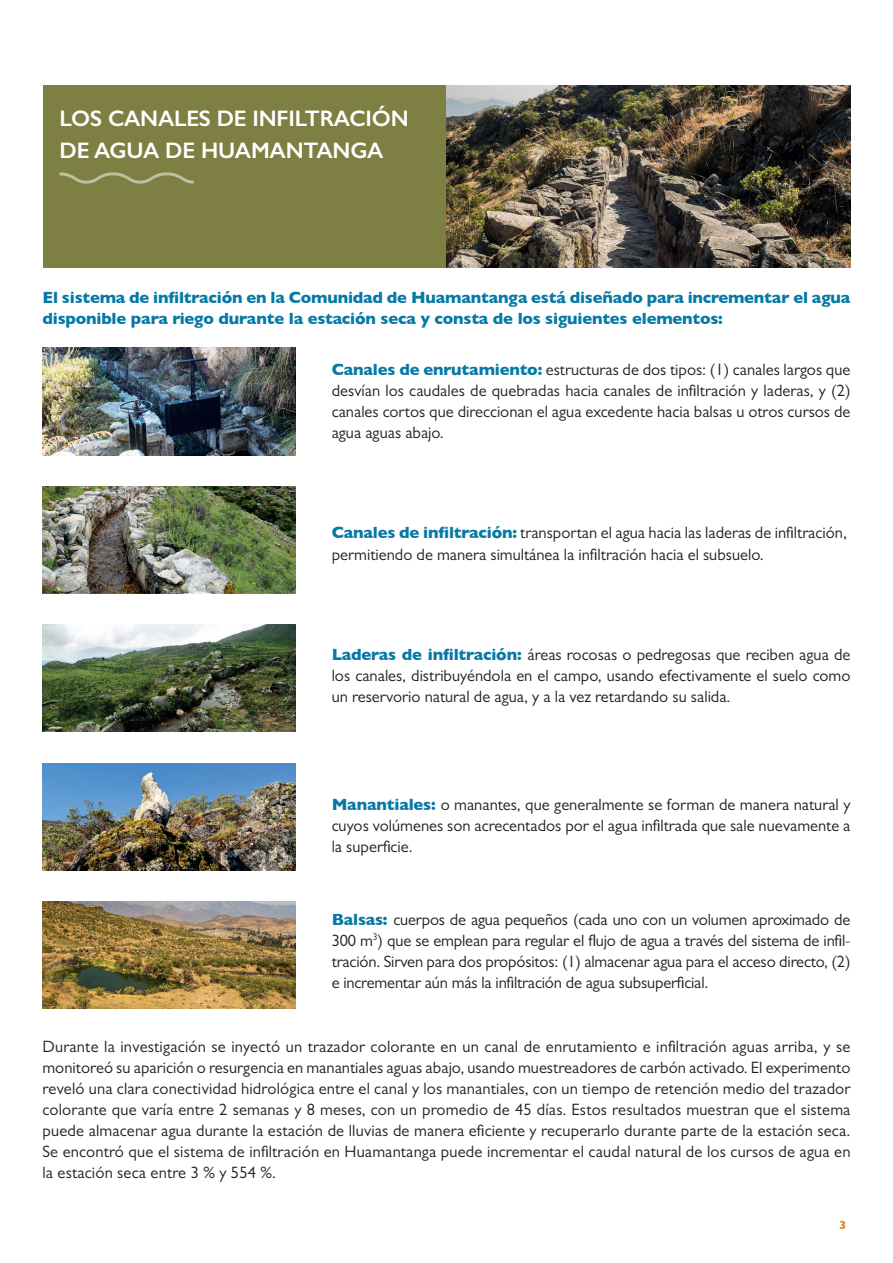
<style>
.page{position:relative;width:893px;height:1263px;background:#fff}
.page>*{position:absolute;margin:0;border:0;box-sizing:border-box;transform-origin:0 0}
.t1{font:600 22.5px/31.5px "Gill Sans";letter-spacing:-.01em;color:#fff}
.t2{font:16.5px/21px "Gill Sans MT Std";color:#231f20;text-align:justify}
.t3{font:700 16.5px/21px "Gill Sans";letter-spacing:-.01em;color:#0679a5}
.t4{font:700 12px "Gill Sans";color:#da8c26}
.s1{font-family:"Gill Sans";font-weight:700;color:#0679a5}
</style>
<div class="page">
<div style="left:43px;top:85px;width:420px;height:183px;background:#7e7f42"></div>
<svg style="left:59px;top:172px;width:135px;height:12px"></svg>
<img style="left:446px;top:85px;width:404px;height:183px">
<img style="left:43px;top:348px;width:253px;height:107px">
<img style="left:43px;top:486px;width:253px;height:107px">
<img style="left:43px;top:625px;width:253px;height:107px">
<img style="left:43px;top:763px;width:253px;height:107px">
<img style="left:43px;top:901px;width:253px;height:108px">
<h1 class="t1" style="left:60px;top:103px;width:351px">LOS CANALES DE INFILTRACIÓN<br>DE AGUA DE HUAMANTANGA</h1>
<p class="t3" style="left:43px;top:286px;width:809px">El sistema de infiltración en la Comunidad de Huamantanga está diseñado para incrementar el agua disponible para riego durante la estación seca y consta de los siguientes elementos:</p>
<p class="t2" style="left:332px;top:359px;width:520px"><span class="s1">Canales de enrutamiento:</span> estructuras de dos tipos: (1) canales largos que desvían los caudales de quebradas hacia canales de infiltración y laderas, y (2) canales cortos que direccionan el agua excedente hacia balsas u otros cursos de agua aguas abajo.</p>
<p class="t2" style="left:332px;top:522px;width:517px"><span class="s1">Canales de infiltración:</span> transportan el agua hacia las laderas de infiltración, permitiendo de manera simultánea la infiltración hacia el subsuelo.</p>
<p class="t2" style="left:332px;top:644px;width:520px"><span class="s1">Laderas de infiltración:</span> áreas rocosas o pedregosas que reciben agua de los canales, distribuyéndola en el campo, usando efectivamente el suelo como un reservorio natural de agua, y a la vez retardando su salida.</p>
<p class="t2" style="left:332px;top:794px;width:520px"><span class="s1">Manantiales:</span> o manantes, que generalmente se forman de manera natural y cuyos volúmenes son acrecentados por el agua infiltrada que sale nuevamente a la superficie.</p>
<p class="t2" style="left:332px;top:909px;width:520px"><span class="s1">Balsas:</span> cuerpos de agua pequeños (cada uno con un volumen aproximado de 300 m<sup>3</sup>) que se emplean para regular el flujo de agua a través del sistema de infil&shy;tración. Sirven para dos propósitos: (1) almacenar agua para el acceso directo, (2) e incrementar aún más la infiltración de agua subsuperficial.</p>
<p class="t2" style="left:43px;top:1036px;width:809px">Durante la investigación se inyectó un trazador colorante en un canal de enrutamiento e infiltración aguas arriba, y se monitoreó su aparición o resurgencia en manantiales aguas abajo, usando muestreadores de carbón activado. El experimento reveló una clara conectividad hidrológica entre el canal y los manantiales, con un tiempo de retención medio del trazador colorante que varía entre 2 semanas y 8 meses, con un promedio de 45 días. Estos resultados muestran que el sistema puede almacenar agua durante la estación de lluvias de manera eficiente y recuperarlo durante parte de la estación seca.<br>Se encontró que el sistema de infiltración en Huamantanga puede incrementar el caudal natural de los cursos de agua en la estación seca entre 3 % y 554 %.</p>
<p class="t4" style="left:839px;top:1215px;width:9px">3</p>
</div>
